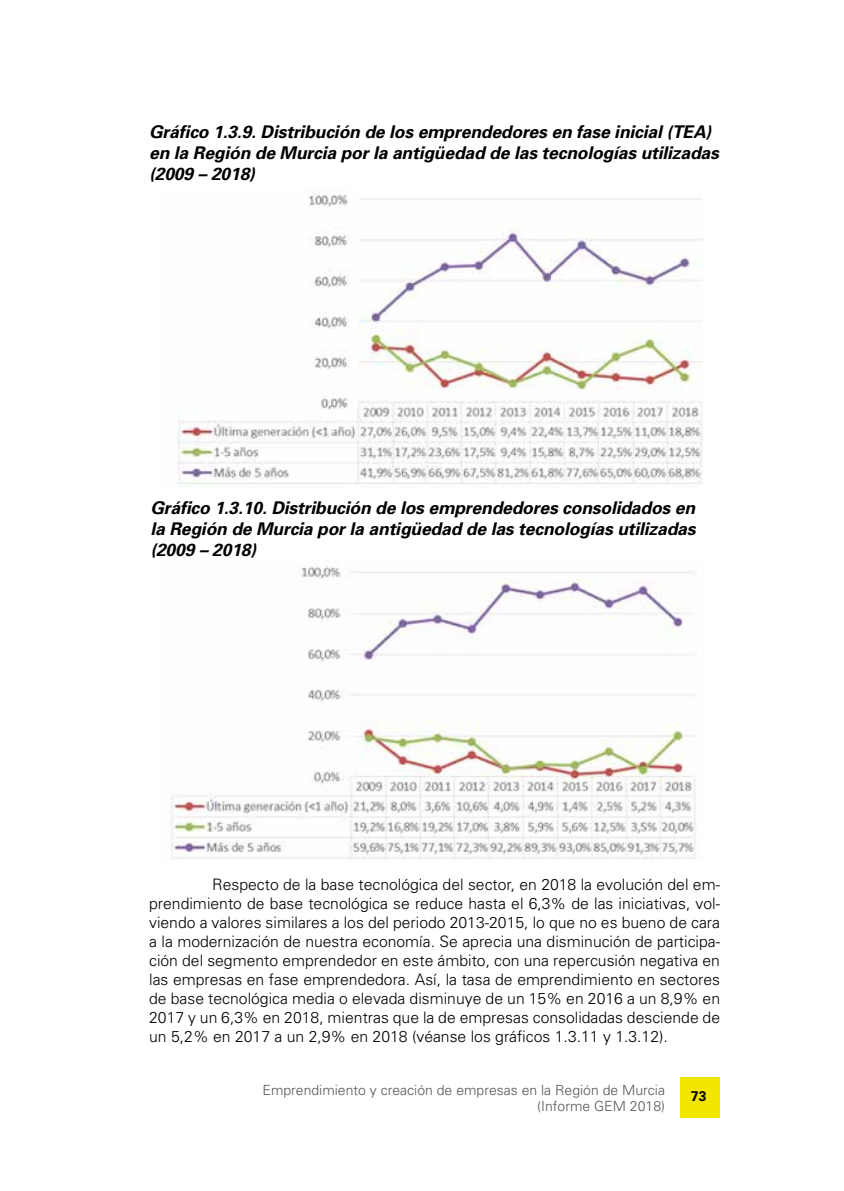
<style>
.page{position:relative;width:844px;height:1191px;background:#fff}
.page>*{position:absolute;margin:0;border:0;box-sizing:border-box;transform-origin:0 0}
.t1{font:italic 700 17.5px/21px "Univers";letter-spacing:-.01em;color:#000}
.t2{font:300 15.75px/18.9px "Univers";color:#000;text-align:justify}
.t3{font:300 14px/15.8px "Univers";color:#575756;text-align:right}
.t4{font:700 14px "Univers LT Std";color:#000}
</style>
<div class="page">
<div style="left:680px;top:1076px;width:39px;height:41px;background:#f2e600"></div>
<img style="left:177px;top:194px;width:526px;height:290px">
<img style="left:171px;top:566px;width:526px;height:293px">
<p class="t1" style="left:149px;top:121px;width:571px">Gráfico 1.3.9. Distribución de los emprendedores en fase inicial (TEA) en la Región de Murcia por la antigüedad de las tecnologías utilizadas (2009 – 2018)</p>
<p class="t1" style="left:150px;top:497px;width:546px;text-align:justify">Gráfico 1.3.10. Distribución de los emprendedores consolidados en la Región de Murcia por la antigüedad de las tecnologías utilizadas (2009 – 2018)</p>
<p class="t2" style="left:149px;top:875px;width:572px;text-indent:63px">Respecto de la base tecnológica del sector, en 2018 la evolución del em&shy;prendimiento de base tecnológica se reduce hasta el 6,3% de las iniciativas, vol&shy;viendo a valores similares a los del periodo 2013-2015, lo que no es bueno de cara a la modernización de nuestra economía. Se aprecia una disminución de participa&shy;ción del segmento emprendedor en este ámbito, con una repercusión negativa en las empresas en fase emprendedora. Así, la tasa de emprendimiento en sectores de base tecnológica media o elevada disminuye de un 15% en 2016 a un 8,9% en 2017 y un 6,3% en 2018, mientras que la de empresas consolidadas desciende de un 5,2% en 2017 a un 2,9% en 2018 (véanse los gráficos 1.3.11 y 1.3.12).</p>
<p class="t3" style="left:262px;top:1082px;width:404px">Emprendimiento y creación de empresas en la Región de Murcia (Informe GEM 2018)</p>
<p class="t4" style="left:690px;top:1087px;width:17px">73</p>
</div>
